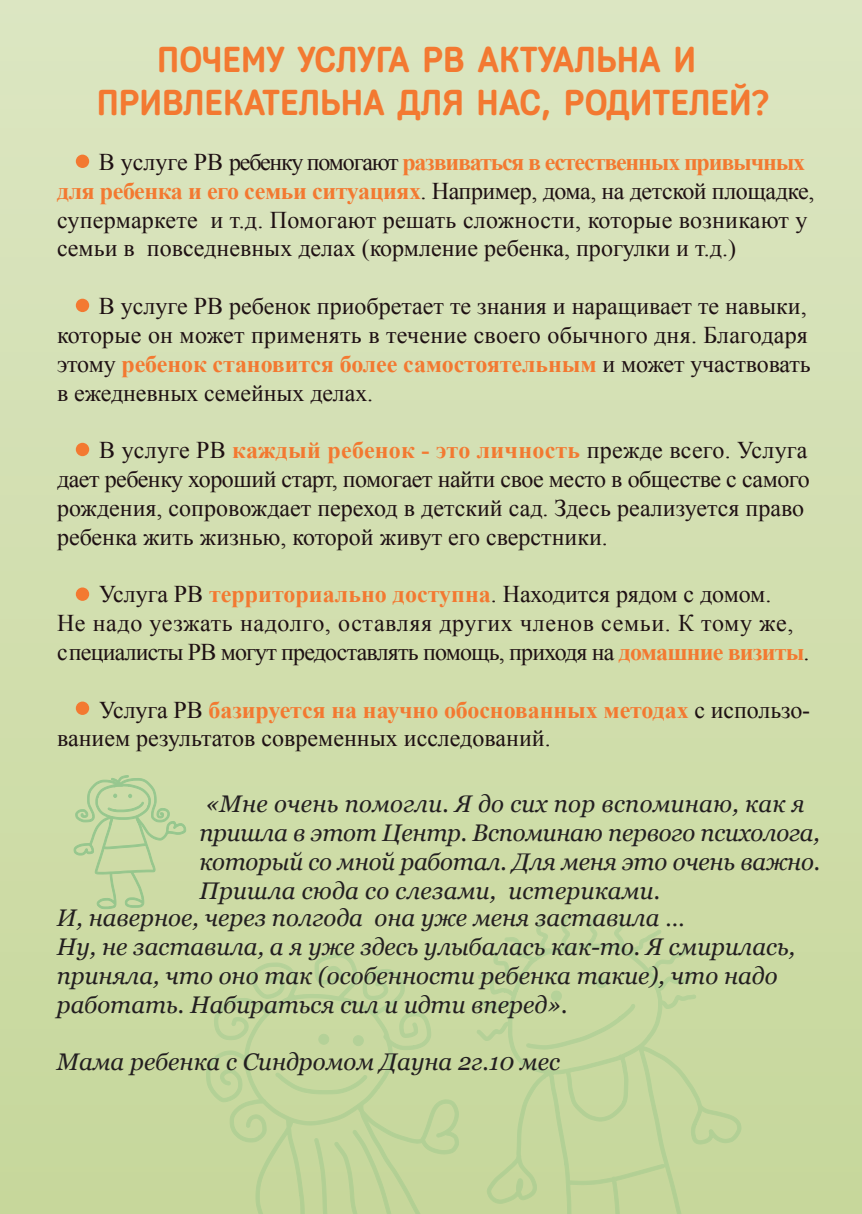
<style>
.page{position:relative;width:862px;height:1214px;background:#fff}
.page>*{position:absolute;margin:0;border:0;box-sizing:border-box;transform-origin:0 0}
.t1{font:700 36px/43.2px "Fregat";color:#f37931;text-align:center}
.t2{font:24px/28.8px "Times New Roman";color:#1e1013}
.t3{font:italic 24px "Georgia";color:#231f20}
.s1{font-weight:700;color:#f37931}
</style>
<div class="page">
<div style="left:0;top:0;width:862px;height:1213px;background:linear-gradient(to bottom,#dce6c2,#c7d79b)"></div>
<div style="left:76px;top:155px;width:13px;height:13px;background:#f37931;border-radius:50%"></div>
<div style="left:76px;top:299px;width:13px;height:13px;background:#f37931;border-radius:50%"></div>
<div style="left:76px;top:443px;width:13px;height:13px;background:#f37931;border-radius:50%"></div>
<div style="left:76px;top:587px;width:13px;height:13px;background:#f37931;border-radius:50%"></div>
<svg style="left:206px;top:915px;width:258px;height:298px;background:#c6d89f"></svg>
<svg style="left:314px;top:1129px;width:87px;height:84px;background:#c3d59a"></svg>
<svg style="left:475px;top:914px;width:266px;height:299px;background:#c6d79e"></svg>
<svg style="left:526px;top:976px;width:109px;height:81px;background:#c7d8a0"></svg>
<svg style="left:74px;top:774px;width:112px;height:135px;background:#c4d8a2"></svg>
<div style="left:76px;top:701px;width:13px;height:13px;background:#f37931;border-radius:50%"></div>
<h1 class="t1" style="left:97px;top:38px;width:674px">ПОЧЕМУ УСЛУГА РВ АКТУАЛЬНА И<br>ПРИВЛЕКАТЕЛЬНА ДЛЯ НАС, РОДИТЕЛЕЙ?</h1>
<p class="t2" style="left:57px;top:147px;width:759px;text-indent:42px">В услуге РВ ребенку помогают <span class="s1">развиваться в естественных привычных для ребенка и его семьи ситуациях</span>. Например, дома, на детской площадке, супермаркете и т.д. Помогают решать сложности, которые возникают у семьи в повседневных делах (кормление ребенка, прогулки и т.д.)</p>
<p class="t2" style="left:57px;top:291px;width:755px;text-indent:42px">В услуге РВ ребенок приобретает те знания и наращивает те навыки, которые он может применять в течение своего обычного дня. Благодаря этому <span class="s1">ребенок становится более самостоятельным</span> и может участвовать в ежедневных семейных делах.</p>
<p class="t2" style="left:57px;top:435px;width:754px;text-indent:42px">В услуге РВ <span class="s1">каждый ребенок - это личность</span> прежде всего. Услуга дает ребенку хороший старт, помогает найти свое место в обществе с самого рождения, сопровождает переход в детский сад. Здесь реализуется право ребенка жить жизнью, которой живут его сверстники.</p>
<p class="t2" style="left:57px;top:579px;width:754px;text-indent:42px">Услуга РВ <span class="s1">территориально доступна</span>. Находится рядом с домом.<br>Не надо уезжать надолго, оставляя других членов семьи. К тому же, специалисты РВ могут предоставлять помощь, приходя на <span class="s1">домашние визиты</span>.</p>
<p class="t2" style="left:57px;top:694px;width:754px;text-indent:42px">Услуга РВ <span class="s1">базируется на научно обоснованных методах</span> с использо&shy;ванием результатов современных исследований.</p>
<p class="t3" style="left:205px;top:789px;width:601px">«Мне очень помогли. Я до сих пор вспоминаю, как я</p>
<p class="t3" style="left:199px;top:817px;width:622px">пришла в этот Центр. Вспоминаю первого психолога,</p>
<p class="t3" style="left:199px;top:846px;width:622px">который со мной работал. Для меня это очень важно.</p>
<p class="t3" style="left:199px;top:875px;width:462px">Пришла сюда со слезами, истериками.</p>
<p class="t3" style="left:57px;top:902px;width:629px">И, наверное, через полгода она уже меня заставила …</p>
<p class="t3" style="left:57px;top:931px;width:740px">Ну, не заставила, а я уже здесь улыбалась как-то. Я смирилась,</p>
<p class="t3" style="left:57px;top:960px;width:722px">приняла, что оно так (особенности ребенка такие), что надо</p>
<p class="t3" style="left:57px;top:989px;width:512px">работать. Набираться сил и идти вперед».</p>
<p class="t3" style="left:57px;top:1046px;width:504px">Мама ребенка с Синдромом Дауна 2г.10 мес</p>
</div>
